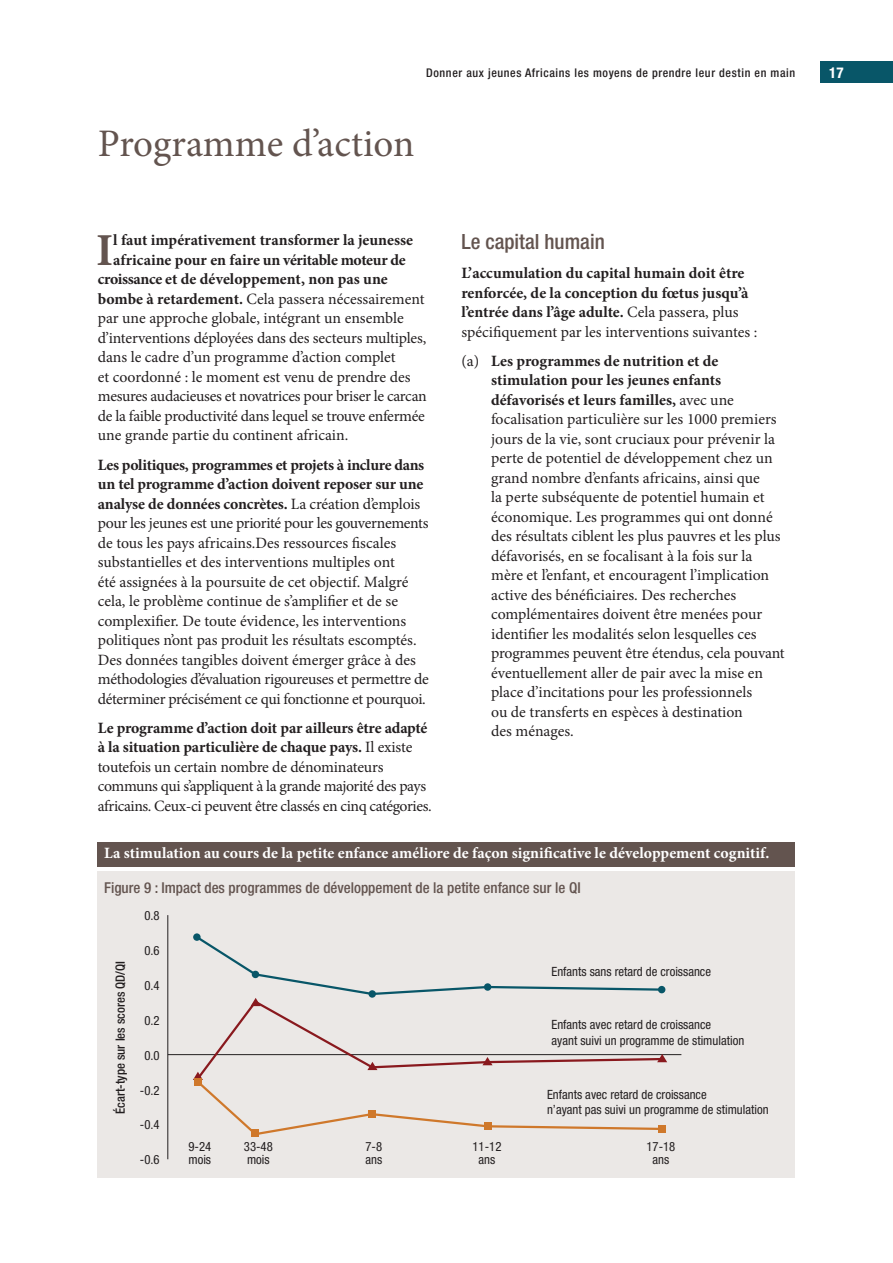
<style>
.page{position:relative;width:893px;height:1263px;background:#fff}
.page>*{position:absolute;margin:0;border:0;box-sizing:border-box;transform-origin:0 0}
.t1{font:700 45.75px "Minion Pro";color:#63544f}
.t2{font:39px "Minion Pro";color:#63544f}
.t3{font:500 condensed 21px "Helvetica Neue LT Pro";color:#63544f}
.t4{font:15.75px/19.5px "Minion Pro";letter-spacing:-.005em;color:#231f20}
.t5{font:700 15.75px/19.5px "Minion Pro";color:#231f20}
.t6{font:15.75px/19.5px "Minion Pro";letter-spacing:-.025em;color:#231f20}
.t7{font:700 15.75px "Minion Pro";color:#fff}
.t8{font:500 condensed 15px "Helvetica Neue LT Pro";color:#63544f}
.t9{font:700 condensed 15px "Helvetica Neue LT Pro";color:#fff}
.t10{font:condensed 12.75px/13.5px "Helvetica Neue LT Pro";color:#231f20}
.t11{font:500 condensed 12.75px "Helvetica Neue LT Pro";color:#231f20}
.t12{font:500 condensed 12px "Helvetica Neue LT Pro";letter-spacing:.05em;color:#231f20}
.s1{font-weight:700}
.s2{font-weight:400}
</style>
<div class="page">
<div style="left:821px;top:62px;width:72px;height:21px;background:#085668"></div>
<div style="left:98px;top:872px;width:697px;height:306px;background:#ebe8e6"></div>
<hr style="left:168px;top:1054px;width:513px;height:1px;background:#231f20">
<hr style="left:167px;top:915px;width:1px;height:244px;background:#231f20">
<svg style="left:193px;top:934px;width:474px;height:203px"></svg>
<div style="left:194px;top:1079px;width:8px;height:7px;background:#cf782b"></div>
<div style="left:252px;top:1129px;width:7px;height:8px;background:#cf782b"></div>
<div style="left:368px;top:1111px;width:8px;height:7px;background:#cf782b"></div>
<div style="left:484px;top:1123px;width:7px;height:7px;background:#cf782b"></div>
<div style="left:658px;top:1125px;width:7px;height:8px;background:#cf782b"></div>
<div style="left:98px;top:842px;width:697px;height:24px;background:#63544f"></div>
<p class="t12" style="left:426px;top:68px;width:370px">Donner aux jeunes Africains les moyens de prendre leur destin en main</p>
<p class="t9" style="left:829px;top:64px;width:16px">17</p>
<h2 class="t2" style="left:98px;top:128px;width:318px">Programme d’action</h2>
<h1 class="t1" style="left:96px;top:232px;width:19px">I</h1>
<p class="t5" style="left:113px;top:232px;width:301px">l faut impérativement transformer la jeunesse</p>
<p class="t5" style="left:113px;top:251px;width:294px">africaine pour en faire un véritable moteur de</p>
<p class="t5" style="left:98px;top:271px;width:292px">croissance et de développement, non pas une</p>
<p class="t4" style="left:98px;top:290px;width:328px"><span class="s1">bombe à retardement.</span> Cela passera nécessairement</p>
<p class="t4" style="left:98px;top:310px;width:308px">par une approche globale, intégrant un ensemble</p>
<p class="t4" style="left:98px;top:329px;width:330px">d’interventions déployées dans des secteurs multiples,</p>
<p class="t4" style="left:98px;top:349px;width:299px">dans le cadre d’un programme d’action complet</p>
<p class="t4" style="left:98px;top:368px;width:314px">et coordonné : le moment est venu de prendre des</p>
<p class="t4" style="left:98px;top:388px;width:330px">mesures audacieuses et novatrices pour briser le carcan</p>
<p class="t4" style="left:98px;top:407px;width:329px">de la faible productivité dans lequel se trouve enfermée</p>
<p class="t4" style="left:98px;top:427px;width:252px">une grande partie du continent africain.</p>
<p class="t4" style="left:98px;top:456px;width:332px"><span class="s1">Les politiques, programmes et projets à inclure dans un tel programme d’action doivent reposer sur une analyse de données concrètes.</span> La création d’emplois pour les jeunes est une priorité pour les gouvernements de tous les pays africains.Des ressources fiscales substantielles et des interventions multiples ont<br>été assignées à la poursuite de cet objectif. Malgré cela, le problème continue de s’amplifier et de se complexifier. De toute évidence, les interventions politiques n’ont pas produit les résultats escomptés.<br>Des données tangibles doivent émerger grâce à des méthodologies d’évaluation rigoureuses et permettre de déterminer précisément ce qui fonctionne et pourquoi.</p>
<p class="t6" style="left:98px;top:719px;width:335px"><span class="s1">Le programme d’action doit par ailleurs être adapté à la situation particulière de chaque pays.</span> Il existe toutefois un certain nombre de dénominateurs communs qui s’appliquent à la grande majorité des pays africains. Ceux-ci peuvent être classés en cinq catégories.</p>
<h3 class="t3" style="left:461px;top:234px;width:145px">Le capital humain</h3>
<p class="t5" style="left:461px;top:265px;width:297px">L’accumulation du capital humain doit être renforcée, de la conception du fœtus jusqu’à l’entrée dans l’âge adulte. <span class="s2">Cela passera, plus spécifiquement par les interventions suivantes :</span></p>
<p class="t4" style="left:491px;top:352px;width:295px;text-indent:-30px">(a) <span class="s1">Les programmes de nutrition et de stimulation pour les jeunes enfants défavorisés et leurs familles,</span> avec une focalisation particulière sur les 1000 premiers jours de la vie, sont cruciaux pour prévenir la perte de potentiel de développement chez un grand nombre d’enfants africains, ainsi que<br>la perte subséquente de potentiel humain et économique. Les programmes qui ont donné des résultats ciblent les plus pauvres et les plus défavorisés, en se focalisant à la fois sur la mère et l’enfant, et encouragent l’implication active des bénéficiaires. Des recherches complémentaires doivent être menées pour identifier les modalités selon lesquelles ces programmes peuvent être étendus, cela pouvant éventuellement aller de pair avec la mise en place d’incitations pour les professionnels<br>ou de transferts en espèces à destination<br>des ménages.</p>
<p class="t7" style="left:104px;top:846px;width:667px">La stimulation au cours de la petite enfance améliore de façon significative le développement cognitif.</p>
<p class="t8" style="left:104px;top:882px;width:478px">Figure 9 : Impact des programmes de développement de la petite enfance sur le QI</p>
<p class="t10" style="left:144px;top:910px;width:17px">0.8</p>
<p class="t10" style="left:144px;top:945px;width:17px">0.6</p>
<p class="t11" style="left:116px;top:1114px;width:154px;rotate:-90deg">Écart-type sur les scores QD/QI</p>
<p class="t10" style="left:551px;top:966px;width:161px">Enfants sans retard de croissance</p>
<p class="t10" style="left:144px;top:980px;width:17px">0.4</p>
<p class="t10" style="left:144px;top:1015px;width:17px">0.2</p>
<p class="t10" style="left:551px;top:1018px;width:194px;line-height:15.3px">Enfants avec retard de croissance<br>ayant suivi un programme de stimulation</p>
<p class="t10" style="left:144px;top:1049px;width:17px">0.0</p>
<p class="t10" style="left:140px;top:1084px;width:21px">-0.2</p>
<p class="t10" style="left:547px;top:1088px;width:223px;line-height:15.3px">Enfants avec retard de croissance<br>n’ayant pas suivi un programme de stimulation</p>
<p class="t10" style="left:140px;top:1119px;width:21px">-0.4</p>
<p class="t10" style="left:140px;top:1154px;width:21px">-0.6</p>
<p class="t10" style="left:188px;top:1141px;width:24px">9-24 mois</p>
<p class="t10" style="left:244px;top:1141px;width:30px">33-48 mois</p>
<p class="t10" style="left:365px;top:1141px;width:18px">7-8 ans</p>
<p class="t10" style="left:472px;top:1141px;width:30px;text-align:center">11-12 ans</p>
<p class="t10" style="left:646px;top:1141px;width:30px;text-align:center">17-18 ans</p>
</div>
